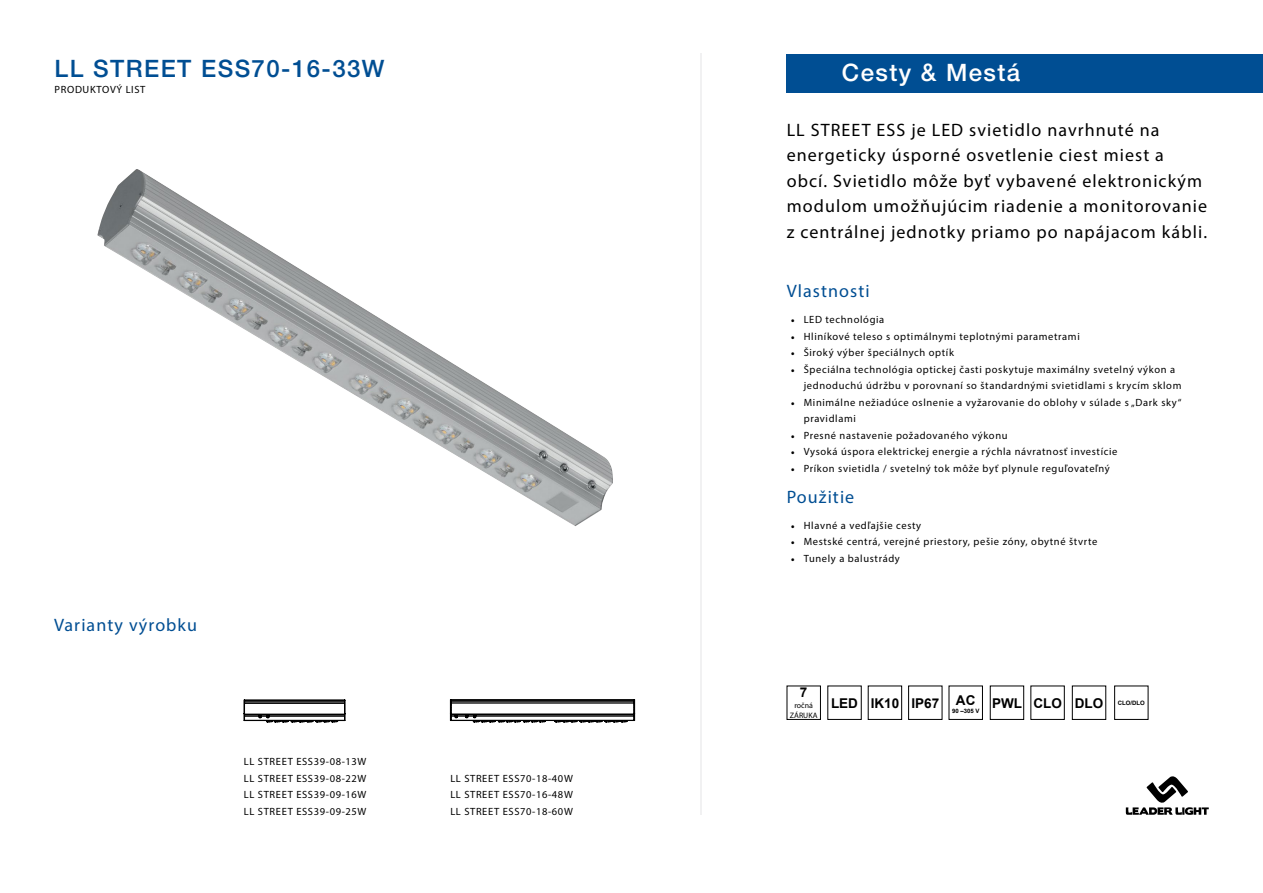
<style>
.page{position:relative;width:1263px;height:893px;background:#fff}
.page>*{position:absolute;margin:0;border:0;box-sizing:border-box;transform-origin:0 0}
.t1{font:500 24px "Helvetica Neue";letter-spacing:.06em;color:#004e93}
.t2{font:500 24px "Helvetica Neue";letter-spacing:.06em;color:#fff}
.t3{font:18px/25.5px "Myriad Pro";letter-spacing:.06em;color:#000}
.t4{font:18px "Myriad Pro";letter-spacing:.06em;color:#004e93}
.t5{font:700 13.5px "Arial";color:#000}
.t6{font:10.5px/16.5px "Myriad Pro";letter-spacing:.06em;color:#000;text-align:justify}
.t7{font:7.8px/10.2px "Myriad Pro";color:#000;text-align:center}
.t8{font:700 6px "Arial";color:#000}
.s1{font-family:"Minion Pro"}
</style>
<div class="page">
<div style="left:787px;top:54px;width:476px;height:38px;background:#004e93"></div>
<hr style="left:700px;top:54px;width:2px;height:761px;background:#f1f1f2">
<svg style="left:1126px;top:776px;width:83px;height:39px"></svg>
<svg style="left:450px;top:699px;width:185px;height:23px"></svg>
<svg style="left:244px;top:700px;width:101px;height:22px"></svg>
<img style="left:97px;top:169px;width:516px;height:357px">
<div style="left:787px;top:686px;width:34px;height:34px;border:1px solid #000"></div>
<div style="left:949px;top:686px;width:34px;height:34px;border:1px solid #000"></div>
<div style="left:868px;top:686px;width:34px;height:34px;border:1px solid #000"></div>
<div style="left:990px;top:686px;width:34px;height:34px;border:1px solid #000"></div>
<div style="left:1072px;top:686px;width:34px;height:34px;border:1px solid #000"></div>
<div style="left:1114px;top:686px;width:34px;height:34px;border:1px solid #000"></div>
<div style="left:908px;top:686px;width:34px;height:34px;border:1px solid #000"></div>
<h1 class="t1" style="left:55px;top:49px;width:331px">LL STREET ESS70-16-33W</h1>
<p class="t6" style="left:55px;top:81px;width:92px">PRODUKTOVÝ LIST</p>
<h2 class="t4" style="left:54px;top:614px;width:145px">Varianty výrobku</h2>
<p class="t6" style="left:244px;top:753px;width:124px">LL STREET ESS39-08-13W LL STREET ESS39-08-22W LL STREET ESS39-09-16W LL STREET ESS39-09-25W</p>
<p class="t6" style="left:450px;top:770px;width:124px">LL STREET ESS70-18-40W LL STREET ESS70-16-48W LL STREET ESS70-18-60W</p>
<h1 class="t2" style="left:842px;top:53px;width:180px">Cesty &amp; Mestá</h1>
<h2 class="t3" style="left:787px;top:116px;width:422px">LL STREET ESS je LED svietidlo navrhnuté na energeticky úsporné osvetlenie ciest miest a obcí. Svietidlo môže byť vybavené elektronickým modulom umožňujúcim riadenie a monitorovanie z centrálnej jednotky priamo po napájacom kábli.</h2>
<h2 class="t4" style="left:787px;top:280px;width:84px">Vlastnosti</h2>
<p class="t6" style="left:791px;top:311px;width:95px"><span class="s1">•</span> LED technológia</p>
<p class="t6" style="left:791px;top:328px;width:290px"><span class="s1">•</span> Hliníkové teleso s optimálnymi teplotnými parametrami</p>
<p class="t6" style="left:791px;top:344px;width:164px"><span class="s1">•</span> Široký výber špeciálnych optík</p>
<p class="t6" style="left:804px;top:361px;width:379px;text-indent:-13px"><span class="s1">•</span> Špeciálna technológia optickej časti poskytuje maximálny svetelný výkon a jednoduchú údržbu v porovnaní so štandardnými svietidlami s krycím sklom</p>
<p class="t6" style="left:804px;top:394px;width:379px;text-indent:-13px"><span class="s1">•</span> Minimálne nežiadúce oslnenie a vyžarovanie do oblohy v súlade s „Dark sky“ pravidlami</p>
<p class="t6" style="left:791px;top:427px;width:218px"><span class="s1">•</span> Presné nastavenie požadovaného výkonu</p>
<p class="t6" style="left:791px;top:443px;width:328px"><span class="s1">•</span> Vysoká úspora elektrickej energie a rýchla návratnosť investície</p>
<p class="t6" style="left:791px;top:460px;width:320px"><span class="s1">•</span> Príkon svietidla / svetelný tok môže byť plynule reguľovateľný</p>
<h2 class="t4" style="left:787px;top:485px;width:69px">Použitie</h2>
<p class="t6" style="left:791px;top:517px;width:132px"><span class="s1">•</span> Hlavné a vedľajšie cesty</p>
<p class="t6" style="left:791px;top:533px;width:308px"><span class="s1">•</span> Mestské centrá, verejné priestory, pešie zóny, obytné štvrte</p>
<p class="t6" style="left:791px;top:550px;width:110px"><span class="s1">•</span> Tunely a balustrády</p>
<p class="t5" style="left:800px;top:683px;width:9px">7</p>
<p class="t7" style="left:790px;top:700px;width:29px">ročná<br>ZÁRUKA</p>
<p class="t5" style="left:956px;top:691px;width:21px">AC</p>
<p class="t8" style="left:952px;top:706px;width:29px">90 –305 V</p>
<p class="t5" style="left:871px;top:693px;width:30px">IK10</p>
<p class="t5" style="left:992px;top:693px;width:113px">PWL CLO DLO</p>
<p class="t8" style="left:1118px;top:698px;width:28px">CLO/DLO</p>
<p class="t5" style="left:831px;top:693px;width:29px">LED</p>
<p class="t5" style="left:911px;top:693px;width:29px">IP67</p>
</div>
